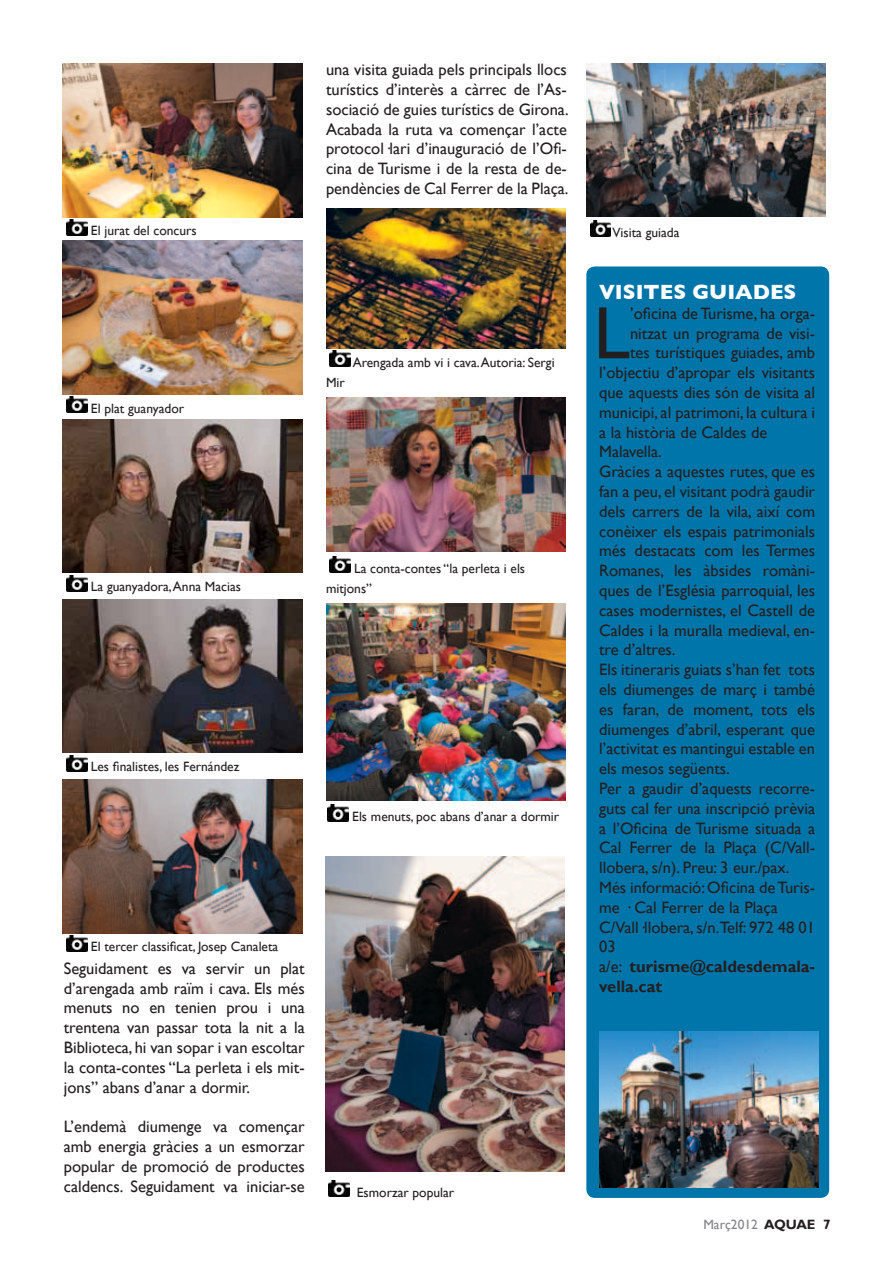
<style>
.page{position:relative;width:893px;height:1263px;background:#fff}
.page>*{position:absolute;margin:0;border:0;box-sizing:border-box;transform-origin:0 0}
.t1{font:74.55px "Gill Sans";color:#231f20}
.t2{font:700 21px "Gill Sans";color:#fff}
.t3{font:16.5px/19.8px "Gill Sans";color:#231f20;text-align:justify}
.t4{font:700 16.5px "Gill Sans";color:#231f20}
.t5{font:13.5px/19.8px "Gill Sans";color:#231f20}
.t6{font:13.5px "Gill Sans";color:#231f20}
.t7{font:13.5px "Gill Sans";color:#808285}
.s1{font-weight:400}
.s2{font-weight:700;color:#231f20}
</style>
<div class="page">
<img style="left:67px;top:396px;width:20px;height:17px">
<img style="left:63px;top:241px;width:239px;height:153px">
<img style="left:67px;top:575px;width:20px;height:16px">
<img style="left:63px;top:420px;width:239px;height:153px">
<img style="left:67px;top:755px;width:20px;height:16px">
<img style="left:63px;top:600px;width:239px;height:153px">
<img style="left:67px;top:935px;width:20px;height:16px">
<img style="left:63px;top:780px;width:239px;height:153px">
<img style="left:67px;top:219px;width:20px;height:16px">
<img style="left:63px;top:64px;width:239px;height:153px">
<img style="left:330px;top:557px;width:20px;height:16px">
<img style="left:326px;top:398px;width:239px;height:153px">
<img style="left:326px;top:603px;width:239px;height:197px">
<img style="left:330px;top:351px;width:20px;height:16px">
<img style="left:326px;top:208px;width:239px;height:141px">
<img style="left:328px;top:805px;width:20px;height:16px">
<img style="left:329px;top:1180px;width:20px;height:16px">
<img style="left:325px;top:856px;width:239px;height:316px">
<img style="left:586px;top:63px;width:240px;height:154px">
<img style="left:590px;top:221px;width:21px;height:16px">
<div style="left:586px;top:266px;width:243px;height:932px;background:#0075a9;border-radius:9px"></div>
<img style="left:599px;top:1032px;width:219px;height:155px">
<p class="t5" style="left:91px;top:221px;width:107px">El jurat del concurs</p>
<p class="t5" style="left:91px;top:398px;width:95px">El plat guanyador</p>
<p class="t6" style="left:91px;top:579px;width:152px">La guanyadora, Anna Macias</p>
<p class="t3" style="left:326px;top:60px;width:244px">una visita guiada pels principals llocs turístics d’interès a càrrec de l’As&shy;sociació de guies turístics de Girona.<br>Acabada la ruta va començar l’acte protocol·lari d’inauguració de l’Ofi&shy;cina de Turisme i de la resta de de&shy;pendències de Cal Ferrer de la Plaça.</p>
<p class="t5" style="left:353px;top:353px;width:203px">Arengada amb vi i cava. Autoria: Sergi</p>
<p class="t5" style="left:326px;top:372px;width:20px">Mir</p>
<p class="t5" style="left:326px;top:558px;width:201px;text-indent:28px">La conta-contes “la perleta i els mitjons”</p>
<p class="t6" style="left:91px;top:759px;width:150px">Les finalistes, les Fernández</p>
<p class="t5" style="left:91px;top:937px;width:189px">El tercer classificat, Josep Canaleta</p>
<p class="t3" style="left:64px;top:959px;width:242px">Seguidament es va servir un plat d’arengada amb raïm i cava. Els més menuts no en tenien prou i una trentena van passar tota la nit a la Biblioteca, hi van sopar i van escoltar la conta-contes “La perleta i els mit&shy;jons” abans d’anar a dormir.</p>
<p class="t3" style="left:64px;top:1117px;width:242px">L’endemà diumenge va començar amb energia gràcies a un esmorzar popular de promoció de productes caldencs. Seguidament va iniciar-se</p>
<p class="t5" style="left:352px;top:807px;width:208px">Els menuts, poc abans d’anar a dormir</p>
<p class="t5" style="left:357px;top:1182px;width:99px">Esmorzar popular</p>
<p class="t5" style="left:612px;top:223px;width:69px">Visita guiada</p>
<p class="t2" style="left:599px;top:279px;width:199px">VISITES GUIADES</p>
<h1 class="t1" style="left:593px;top:290px;width:38px">L</h1>
<p class="t3" style="left:630px;top:304px;width:187px">’oficina de Turisme, ha orga-</p>
<p class="t3" style="left:630px;top:323px;width:187px">nitzat un programa de visi-</p>
<p class="t3" style="left:630px;top:343px;width:187px">tes turístiques guiades, amb</p>
<p class="t3" style="left:599px;top:363px;width:217px">l’objectiu d’apropar els visitants</p>
<p class="t3" style="left:599px;top:383px;width:217px">que aquests dies són de visita al</p>
<p class="t3" style="left:599px;top:403px;width:218px">municipi, al patrimoni, la cultura i</p>
<p class="t3" style="left:599px;top:422px;width:170px">a la història de Caldes de</p>
<p class="t3" style="left:599px;top:442px;width:64px">Malavella.</p>
<p class="t3" style="left:599px;top:462px;width:217px">Gràcies a aquestes rutes, que es</p>
<p class="t3" style="left:599px;top:482px;width:218px">fan a peu, el visitant podrà gaudir</p>
<p class="t3" style="left:599px;top:502px;width:217px">dels carrers de la vila, així com</p>
<p class="t3" style="left:599px;top:521px;width:217px">conèixer els espais patrimonials</p>
<p class="t3" style="left:599px;top:541px;width:217px">més destacats com les Termes</p>
<p class="t3" style="left:599px;top:561px;width:217px">Romanes, les àbsides romàni-</p>
<p class="t3" style="left:599px;top:581px;width:218px">ques de l’Església parroquial, les</p>
<p class="t3" style="left:599px;top:601px;width:217px">cases modernistes, el Castell de</p>
<p class="t3" style="left:599px;top:620px;width:217px">Caldes i la muralla medieval, en-</p>
<p class="t3" style="left:599px;top:640px;width:78px">tre d’altres.</p>
<p class="t3" style="left:599px;top:660px;width:217px">Els itineraris guiats s’han fet tots</p>
<p class="t3" style="left:599px;top:680px;width:217px">els diumenges de març i també</p>
<p class="t3" style="left:599px;top:700px;width:217px">es faran, de moment, tots els</p>
<p class="t3" style="left:599px;top:719px;width:217px">diumenges d’abril, esperant que</p>
<p class="t3" style="left:599px;top:739px;width:217px">l’activitat es mantingui estable en</p>
<p class="t3" style="left:599px;top:759px;width:132px">els mesos següents.</p>
<p class="t3" style="left:599px;top:779px;width:217px">Per a gaudir d’aquests recorre-</p>
<p class="t3" style="left:599px;top:799px;width:217px">guts cal fer una inscripció prèvia</p>
<p class="t3" style="left:599px;top:818px;width:218px">a l’Oficina de Turisme situada a</p>
<p class="t3" style="left:599px;top:838px;width:216px">Cal Ferrer de la Plaça (C/Vall·</p>
<p class="t3" style="left:599px;top:858px;width:192px">llobera, s/n). Preu: 3 eur./pax.</p>
<p class="t3" style="left:599px;top:878px;width:217px">Més informació: Oficina de Turis-</p>
<p class="t3" style="left:599px;top:898px;width:180px">me · Cal Ferrer de la Plaça</p>
<p class="t3" style="left:599px;top:917px;width:217px">C/Vall·llobera, s/n.Telf: 972 48 01</p>
<p class="t3" style="left:599px;top:937px;width:18px">03</p>
<p class="t4" style="left:599px;top:957px;width:217px"><span class="s1">a/e:</span> turisme@caldesdemala-</p>
<p class="t4" style="left:599px;top:976px;width:65px">vella.cat</p>
<p class="t7" style="left:703px;top:1216px;width:129px">Març2012 <span class="s2">AQUAE 7</span></p>
</div>
